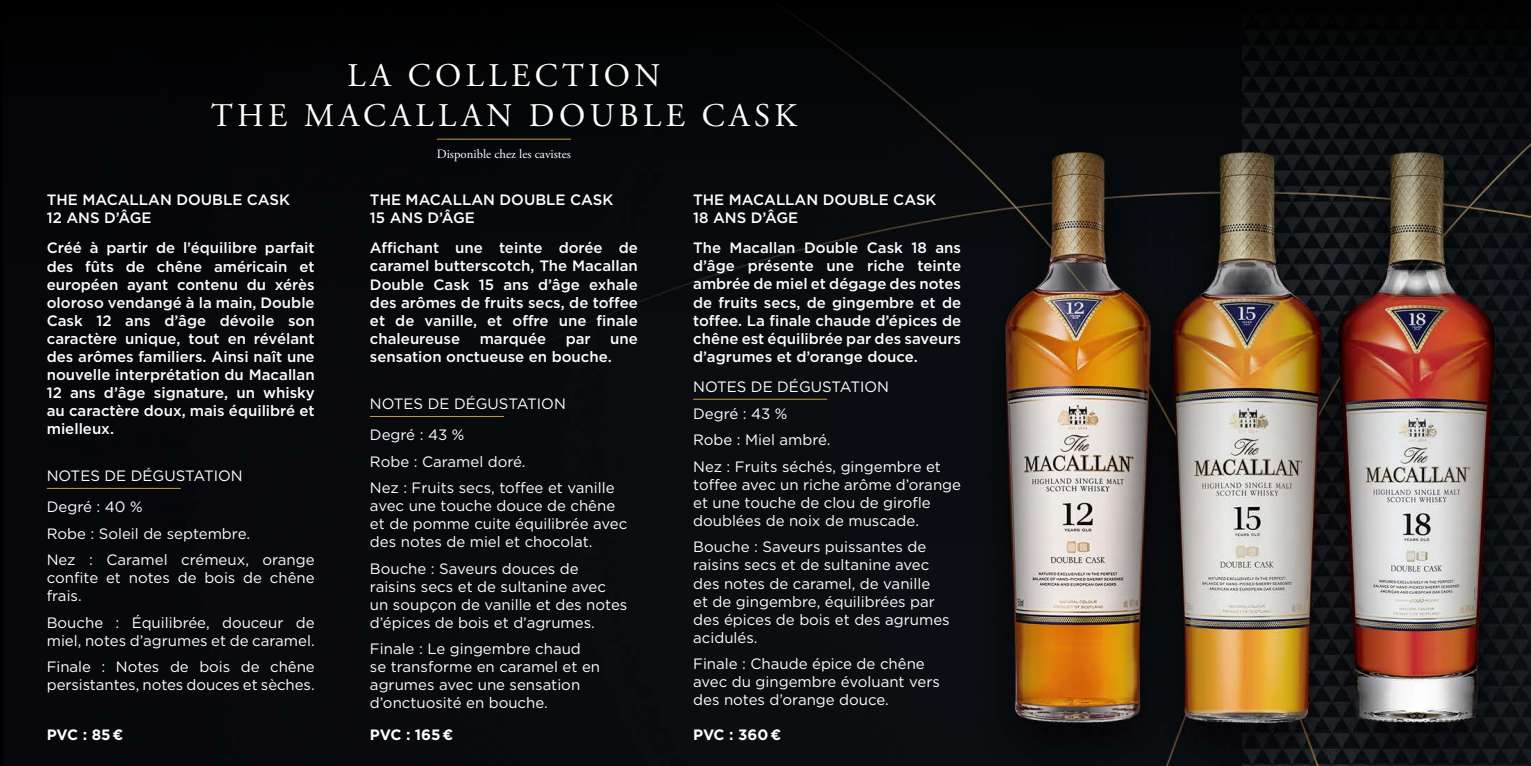
<style>
.page{position:relative;width:1531px;height:766px;background:#fff}
.page>*{position:absolute;margin:0;border:0;box-sizing:border-box;transform-origin:0 0}
.t1{font:33px/39.6px "Adobe Garamond Pro";letter-spacing:.135em;color:#fff;text-align:center}
.t2{font:15px/18px "Gotham";color:#fff}
.t3{font:500 15px/18px "Gotham";color:#fff}
.t4{font:700 15px "Gotham";letter-spacing:-.01em;color:#fff}
.t5{font:12.75px "Adobe Garamond Pro";color:#fff}
</style>
<div class="page">
<img style="left:3px;top:0;width:1528px;height:765px">
<hr style="left:47px;top:488px;width:134px;height:1px;background:#c69a4e">
<hr style="left:370px;top:416px;width:134px;height:1px;background:#c69a4e">
<hr style="left:693px;top:399px;width:134px;height:1px;background:#c69a4e">
<hr style="left:437px;top:139px;width:134px;height:1px;background:#c69a4e">
<h1 class="t1" style="left:211px;top:57px;width:587px">LA COLLECTION<br>THE MACALLAN DOUBLE CASK</h1>
<p class="t5" style="left:437px;top:146px;width:136px">Disponible chez les cavistes</p>
<p class="t3" style="left:47px;top:190px;width:245px">THE MACALLAN DOUBLE CASK<br>12 ANS D’ÂGE</p>
<p class="t3" style="left:47px;top:239px;width:269px;text-align:justify">Créé à partir de l’équilibre parfait des fûts de chêne américain et européen ayant contenu du xérès oloroso vendangé à la main, Double Cask 12 ans d’âge dévoile son caractère unique, tout en révélant des arômes familiers. Ainsi naît une nouvelle interprétation du Macallan 12 ans d’âge signature, un whisky au caractère doux, mais équilibré et mielleux.</p>
<p class="t2" style="left:47px;top:460px;width:197px;line-height:30.8px">NOTES DE DÉGUSTATION<br>Degré : 40 %</p>
<p class="t2" style="left:47px;top:519px;width:269px;line-height:26.5px">Robe : Soleil de septembre.<br>Nez : Caramel crémeux, orange</p>
<p class="t2" style="left:47px;top:568px;width:269px">confite et notes de bois de chêne frais.</p>
<p class="t2" style="left:47px;top:613px;width:269px">Bouche : Équilibrée, douceur de miel, notes d’agrumes et de caramel.</p>
<p class="t2" style="left:47px;top:657px;width:269px">Finale : Notes de bois de chêne persistantes, notes douces et sèches.</p>
<p class="t4" style="left:47px;top:724px;width:78px">PVC : 85 €</p>
<p class="t3" style="left:693px;top:190px;width:245px">THE MACALLAN DOUBLE CASK<br>18 ANS D’ÂGE</p>
<p class="t3" style="left:693px;top:239px;width:269px;text-align:justify">The Macallan Double Cask 18 ans d’âge présente une riche teinte ambrée de miel et dégage des notes de fruits secs, de gingembre et de toffee. La finale chaude d’épices de chêne est équilibrée par des saveurs d’agrumes et d’orange douce.</p>
<p class="t2" style="left:693px;top:373px;width:249px;line-height:26.5px">NOTES DE DÉGUSTATION<br>Degré : 43 %<br>Robe : Miel ambré.<br>Nez : Fruits séchés, gingembre et</p>
<p class="t2" style="left:693px;top:475px;width:269px">toffee avec un riche arôme d’orange et une touche de clou de girofle doublées de noix de muscade.</p>
<p class="t2" style="left:693px;top:537px;width:258px">Bouche : Saveurs puissantes de raisins secs et de sultanine avec des notes de caramel, de vanille<br>et de gingembre, équilibrées par des épices de bois et des agrumes acidulés.</p>
<p class="t2" style="left:693px;top:654px;width:248px">Finale : Chaude épice de chêne avec du gingembre évoluant vers des notes d’orange douce.</p>
<p class="t4" style="left:693px;top:724px;width:89px">PVC : 360 €</p>
<p class="t3" style="left:370px;top:190px;width:245px">THE MACALLAN DOUBLE CASK<br>15 ANS D’ÂGE</p>
<p class="t3" style="left:370px;top:239px;width:269px;text-align:justify">Affichant une teinte dorée de caramel butterscotch, The Macallan Double Cask 15 ans d’âge exhale des arômes de fruits secs, de toffee et de vanille, et offre une finale chaleureuse</p>
<p class="t3" style="left:480px;top:329px;width:68px">marquée</p>
<p class="t3" style="left:566px;top:329px;width:27px">par</p>
<p class="t3" style="left:370px;top:329px;width:269px;text-indent:240px">une sensation onctueuse en bouche.</p>
<p class="t2" style="left:370px;top:388px;width:197px;line-height:30.8px">NOTES DE DÉGUSTATION<br>Degré : 43 %</p>
<p class="t2" style="left:370px;top:447px;width:246px;line-height:26.5px">Robe : Caramel doré.<br>Nez : Fruits secs, toffee et vanille</p>
<p class="t2" style="left:370px;top:496px;width:259px">avec une touche douce de chêne et de pomme cuite équilibrée avec des notes de miel et chocolat.</p>
<p class="t2" style="left:370px;top:559px;width:259px">Bouche : Saveurs douces de raisins secs et de sultanine avec un soupçon de vanille et des notes d’épices de bois et d’agrumes.</p>
<p class="t2" style="left:370px;top:639px;width:232px">Finale : Le gingembre chaud se transforme en caramel et en agrumes avec une sensation d’onctuosité en bouche.</p>
<p class="t4" style="left:370px;top:724px;width:85px">PVC : 165 €</p>
</div>
